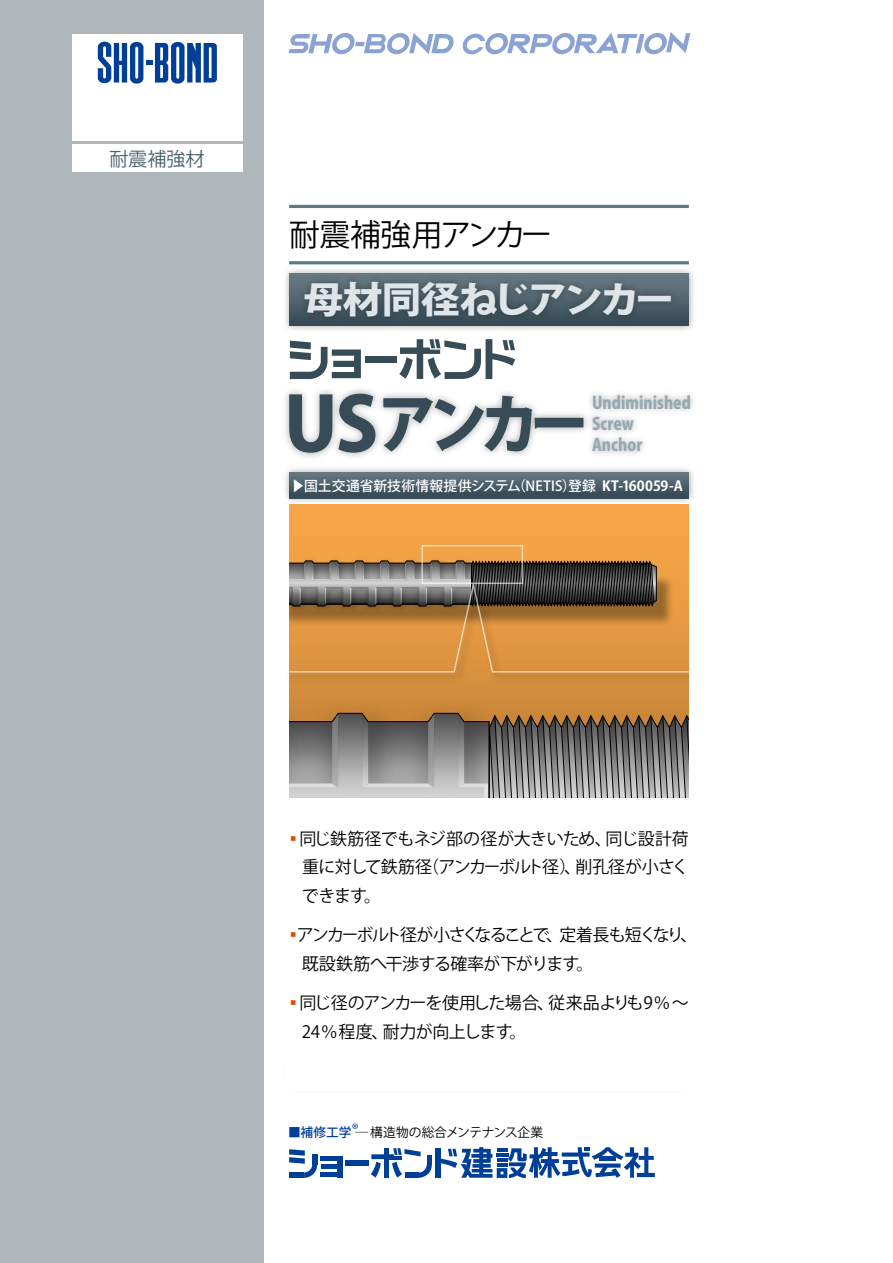
<style>
.page{position:relative;width:893px;height:1263px;background:#fff}
.page>*{position:absolute;margin:0;border:0;box-sizing:border-box;transform-origin:0 0}
.t1{font:800 63.75px "Koz Go Pro";color:#384c57;scale:.92 1}
.t2{font:800 36.6px "Koz Go Pro";letter-spacing:-.07em;color:#dee5e9;scale:1.08 1}
.t3{font:30.9px "Koz Go Pro";letter-spacing:-.04em;color:#000}
.t4{font:19.2px "Koz Go Pro";letter-spacing:-.005em;color:#4a636f}
.t5{font:16.95px/28.7px "Koz Go Pro";letter-spacing:-.05em;color:#000;text-align:justify}
.t6{font:16.95px/28.7px "Koz Go Pro";letter-spacing:-.085em;color:#000}
.t7{font:16.95px/28.7px "Koz Go Pro";letter-spacing:-.03em;color:#000}
.t8{font:800 16.95px/21.3px "Koz Go Pro";letter-spacing:.005em;color:#96a9b3;scale:.88 1}
.t9{font:500 13.8px "Koz Go Pro";letter-spacing:.01em;color:#fff}
.t10{font:12.75px "Koz Go Pro";letter-spacing:-.02em;color:#000}
.s1{font-weight:700;font-size:72.45px}
.s2{font-weight:400}
.s3{font-weight:700}
.s4{color:#dc4f03}
.s5{font-weight:500;color:#003f98}
</style>
<div class="page">
<div style="left:282px;top:465px;width:414px;height:40px;background:#000;opacity:.35"></div>
<svg style="left:289px;top:473px;width:400px;height:25px;background:#4b5f6a"></svg>
<div style="left:0;top:0;width:264px;height:1263px;background:#afb7bb"></div>
<svg style="left:289px;top:504px;width:400px;height:209px;background:#e89b43"></svg>
<hr style="left:289px;top:205px;width:400px;height:3px;background:#5b7886">
<hr style="left:289px;top:261px;width:400px;height:3px;background:#5b7886">
<svg style="left:288px;top:32px;width:402px;height:23px"></svg>
<svg style="left:399px;top:339px;width:116px;height:40px"></svg>
<svg style="left:290px;top:341px;width:71px;height:38px"></svg>
<div style="left:365px;top:356px;width:32px;height:7px;background:#384c57"></div>
<div style="left:384px;top:1148px;width:5px;height:30px;background:#003f98"></div>
<svg style="left:371px;top:1161px;width:10px;height:16px"></svg>
<div style="left:371px;top:1154px;width:22px;height:5px;background:#003f98"></div>
<svg style="left:389px;top:1148px;width:43px;height:30px"></svg>
<div style="left:435px;top:1148px;width:5px;height:30px;background:#003f98"></div>
<svg style="left:440px;top:1147px;width:215px;height:31px"></svg>
<svg style="left:289px;top:1149px;width:28px;height:29px"></svg>
<hr style="left:320px;top:1156px;width:22px;height:4px;background:#003f98">
<div style="left:322px;top:1164px;width:20px;height:5px;background:#003f98"></div>
<div style="left:320px;top:1172px;width:22px;height:5px;background:#003f98"></div>
<div style="left:337px;top:1156px;width:5px;height:21px;background:#003f98"></div>
<div style="left:345px;top:1161px;width:24px;height:5px;background:#003f98"></div>
<div style="left:72px;top:34px;width:170px;height:106px;background:#fff"></div>
<div style="left:72px;top:145px;width:170px;height:27px;background:#fff"></div>
<svg style="left:98px;top:41px;width:119px;height:43px"></svg>
<div style="left:585px;top:388px;width:111px;height:70px;background:#000;opacity:.3"></div>
<img style="left:289px;top:554px;width:192px;height:7px">
<div style="left:289px;top:706px;width:235px;height:7px;background:#cb8639"></div>
<svg style="left:289px;top:713px;width:400px;height:85px;background:#847e78"></svg>
<div style="left:266px;top:499px;width:23px;height:313px;background:#fff"></div>
<div style="left:282px;top:581px;width:423px;height:102px;background:#ce8a3b"></div>
<svg style="left:283px;top:561px;width:406px;height:112px"></svg>
<div style="left:689px;top:500px;width:23px;height:313px;background:#fff"></div>
<div style="left:281px;top:385px;width:102px;height:75px;background:#000;opacity:.35"></div>
<svg style="left:288px;top:393px;width:87px;height:61px"></svg>
<div style="left:375px;top:387px;width:217px;height:71px;background:#000;opacity:.35"></div>
<div style="left:549px;top:350px;width:40px;height:51px;background:#fff"></div>
<div style="left:282px;top:267px;width:414px;height:65px;background:#000;opacity:.35"></div>
<div style="left:289px;top:274px;width:400px;height:51px;background:linear-gradient(to bottom,#6a7d87,#364b56)"></div>
<div style="left:297px;top:273px;width:381px;height:51px;background:#000;opacity:.35"></div>
<div style="left:282px;top:1053px;width:414px;height:40px;background:#fafafa"></div>
<div style="left:285px;top:1051px;width:473px;height:40px;background:#fff"></div>
<p class="t4" style="left:109px;top:146px;width:97px">耐震補強材</p>
<h3 class="t3" style="left:289px;top:215px;width:264px">耐震補強用アンカー</h3>
<h2 class="t2" style="left:304px;top:276px;width:345px">母材同径ねじアンカー</h2>
<h1 class="t1" style="left:285px;top:383px;width:332px"><span class="s1">US</span>アンカー</h1>
<p class="t8" style="left:592px;top:393px;width:114px">Undiminished<br>Screw<br>Anchor</p>
<p class="t9" style="left:291px;top:477px;width:393px"><span class="s2">▶</span>国土交通省新技術情報提供システム （NETIS）登録 <span class="s3">KT-160059-A</span></p>
<p class="t5" style="left:285px;top:824px;width:405px"><span class="s4">▪</span>同じ鉄筋径でもネジ部の径が大きいため、同じ設計荷　重に対して鉄筋径（アンカーボルト径）、削孔径が小さく　できます。</p>
<p class="t6" style="left:285px;top:921px;width:414px"><span class="s4">▪</span>アンカーボルト径が小さくなることで、定着長も短くなり、　既設鉄筋へ干渉する確率が下がります。</p>
<p class="t7" style="left:285px;top:989px;width:406px"><span class="s4">▪</span>同じ径のアンカーを使用した場合、従来品よりも9％～　24％程度、耐力が向上します。</p>
<p class="t10" style="left:288px;top:1124px;width:257px"><span class="s5">■補修工学</span><sup>®</sup>─ 構造物の総合メンテナンス企業</p>
</div>
